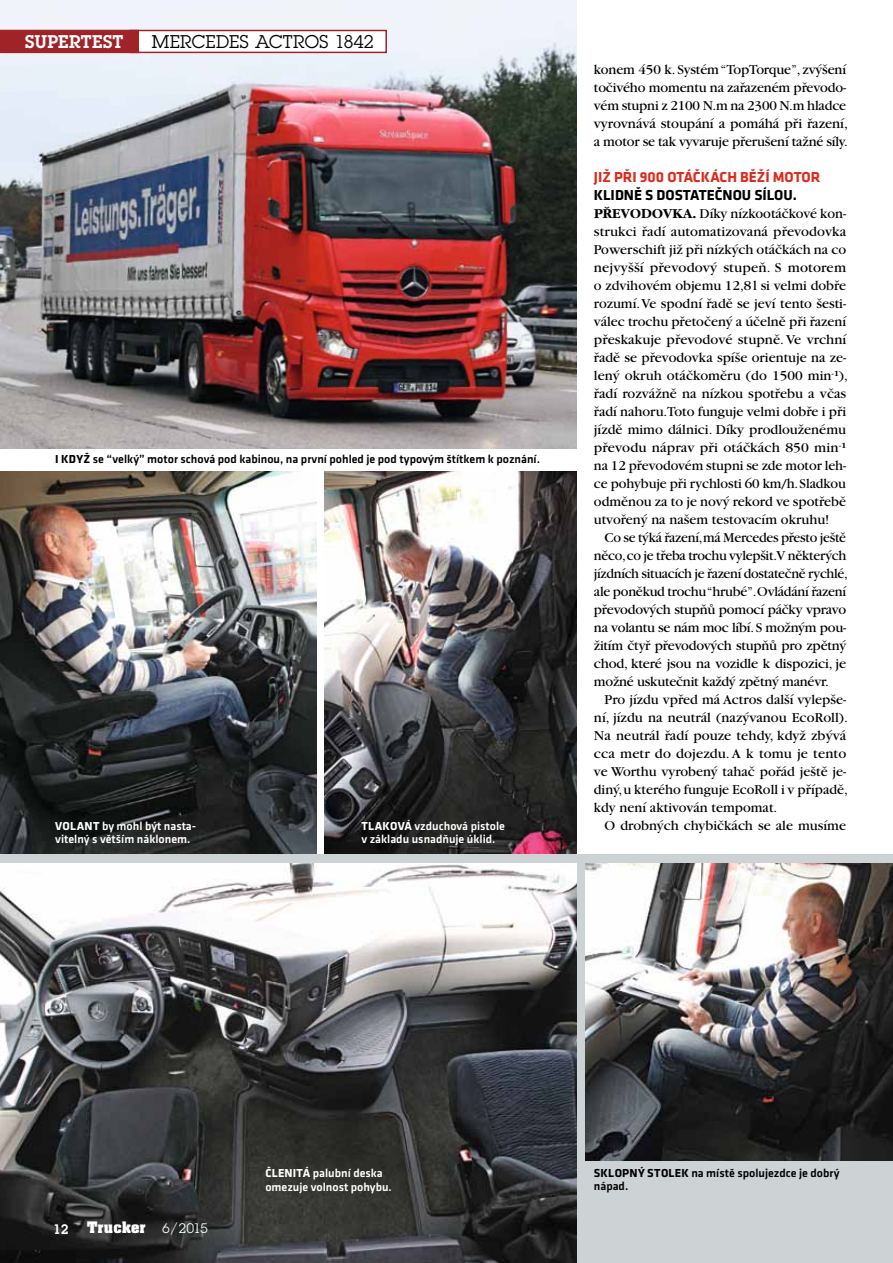
<style>
.page{position:relative;width:893px;height:1263px;background:#fff}
.page>*{position:absolute;margin:0;border:0;box-sizing:border-box;transform-origin:0 0}
.t1{font:18px "Lubalin Graph CE";letter-spacing:.015em;color:#000}
.t2{font:600 18px "Lubalin Graph CE";letter-spacing:.015em;color:#fff}
.t3{font:700 15px "Klavika Basic";color:#dd2a1b}
.t4{font:700 15px "Klavika Basic";color:#000}
.t5{font:14.25px/18px "ITC Garamond CE";color:#000}
.t6{font:700 13.5px "Aachen Std";letter-spacing:.025em;color:#fff}
.t7{font:600 13.5px "Lubalin Graph CE";color:#fff}
.t8{font:500 12px/13.5px "Klavika Basic";color:#fff}
.t9{font:500 12px/13.5px "Klavika Basic";color:#000}
.s1{font-weight:700}
.s2{font-family:"Lubalin Graph CE";font-weight:400}
</style>
<div class="page">
<img style="left:325px;top:471px;width:252px;height:383px">
<img style="left:0;top:471px;width:316px;height:383px">
<div style="left:0;top:854px;width:893px;height:409px;background:#cdd2d4"></div>
<img style="left:0;top:0;width:577px;height:448px">
<img style="left:0;top:863px;width:577px;height:400px">
<img style="left:585px;top:863px;width:308px;height:298px">
<div style="left:130px;top:31px;width:256px;height:21px;background:#fff"></div>
<div style="left:129px;top:30px;width:258px;height:23px;border:2px solid #a02327"></div>
<div style="left:0;top:30px;width:139px;height:23px;background:#a02327"></div>
<p class="t2" style="left:25px;top:31px;width:100px">SUPERTEST</p>
<p class="t1" style="left:152px;top:32px;width:224px">MERCEDES ACTROS 1842</p>
<p class="t9" style="left:55px;top:452px;width:486px"><span class="s1">I KDYŽ</span> se “velký” motor schová pod kabinou, na první pohled je pod typovým štítkem k poznání.</p>
<p class="t8" style="left:55px;top:819px;width:143px"><span class="s1">VOLANT</span> by mohl být nasta&shy;vitelný s větším náklonem.</p>
<p class="t8" style="left:361px;top:819px;width:145px"><span class="s1">TLAKOVÁ</span> vzduchová pistole v základu usnadňuje úklid.</p>
<p class="t5" style="left:594px;top:61px;width:256px">konem 450 k. Systém “TopTorque”, zvýšení točivého momentu na zařazeném převodo&shy;vém stupni z 2100 N.m na 2300 N.m hladce vyrovnává stoupání a pomáhá při řazení, a motor se tak vyvaruje přerušení tažné síly.</p>
<p class="t3" style="left:594px;top:166px;width:228px">JIŽ PŘI 900 OTÁČKÁCH BĚŽÍ MOTOR</p>
<p class="t4" style="left:594px;top:184px;width:204px">KLIDNĚ S DOSTATEČNOU SÍLOU.</p>
<p class="t5" style="left:594px;top:205px;width:256px"><span class="s1">PŘEVODOVKA.</span> Díky nízkootáčkové kon&shy;strukci řadí automatizovaná převodovka Powerschift již při nízkých otáčkách na co nejvyšší převodový stupeň. S motorem o zdvihovém objemu 12,8l si velmi dobře rozumí. Ve spodní řadě se jeví tento šesti&shy;válec trochu přetočený a účelně při řazení přeskakuje převodové stupně. Ve vrchní řadě se převodovka spíše orientuje na ze&shy;lený okruh otáčkoměru (do 1500 min<sup>-1</sup>), řadí rozvážně na nízkou spotřebu a včas řadí nahoru.Toto funguje velmi dobře i při jízdě mimo dálnici. Díky prodlouženému převodu náprav při otáčkách 850 min<sup>-1 </sup>na 12 převodovém stupni se zde motor leh&shy;ce pohybuje při rychlosti 60 km/h. Sladkou odměnou za to je nový rekord ve spotřebě utvořený na našem testovacím okruhu!</p>
<p class="t5" style="left:594px;top:529px;width:255px;text-align:justify;text-indent:11px">Co se týká řazení,má Mercedes přesto ještě něco,co je třeba trochu vylepšit.V některých jízdních situacích je řazení dostatečně rychlé, ale poněkud trochu “hrubé”.Ovládání řazení převodových stupňů pomocí páčky vpravo na volantu se nám moc líbí. S možným pou&shy;žitím čtyř převodových stupňů pro zpětný chod, které jsou na vozidle k dispozici, je možné uskutečnit každý zpětný manévr.</p>
<p class="t5" style="left:594px;top:691px;width:256px;text-indent:11px">Pro jízdu vpřed má Actros další vylepše&shy;ní, jízdu na neutrál (nazývanou EcoRoll).<br>Na neutrál řadí pouze tehdy, když zbývá cca metr do dojezdu. A k tomu je tento ve Worthu vyrobený tahač pořád ještě je&shy;diný, u kterého funguje EcoRoll i v případě, kdy není aktivován tempomat.</p>
<p class="t5" style="left:604px;top:817px;width:243px">O drobných chybičkách se ale musíme</p>
<p class="t7" style="left:53px;top:1221px;width:17px">12</p>
<p class="t6" style="left:87px;top:1218px;width:122px">Trucker <span class="s2">6/2015</span></p>
<p class="t8" style="left:265px;top:1166px;width:128px"><span class="s1">ČLENITÁ</span> palubní deska omezuje volnost pohybu.</p>
<p class="t9" style="left:594px;top:1165px;width:247px"><span class="s1">SKLOPNÝ STOLEK</span> na místě spolujezdce je dobrý nápad.</p>
</div>
